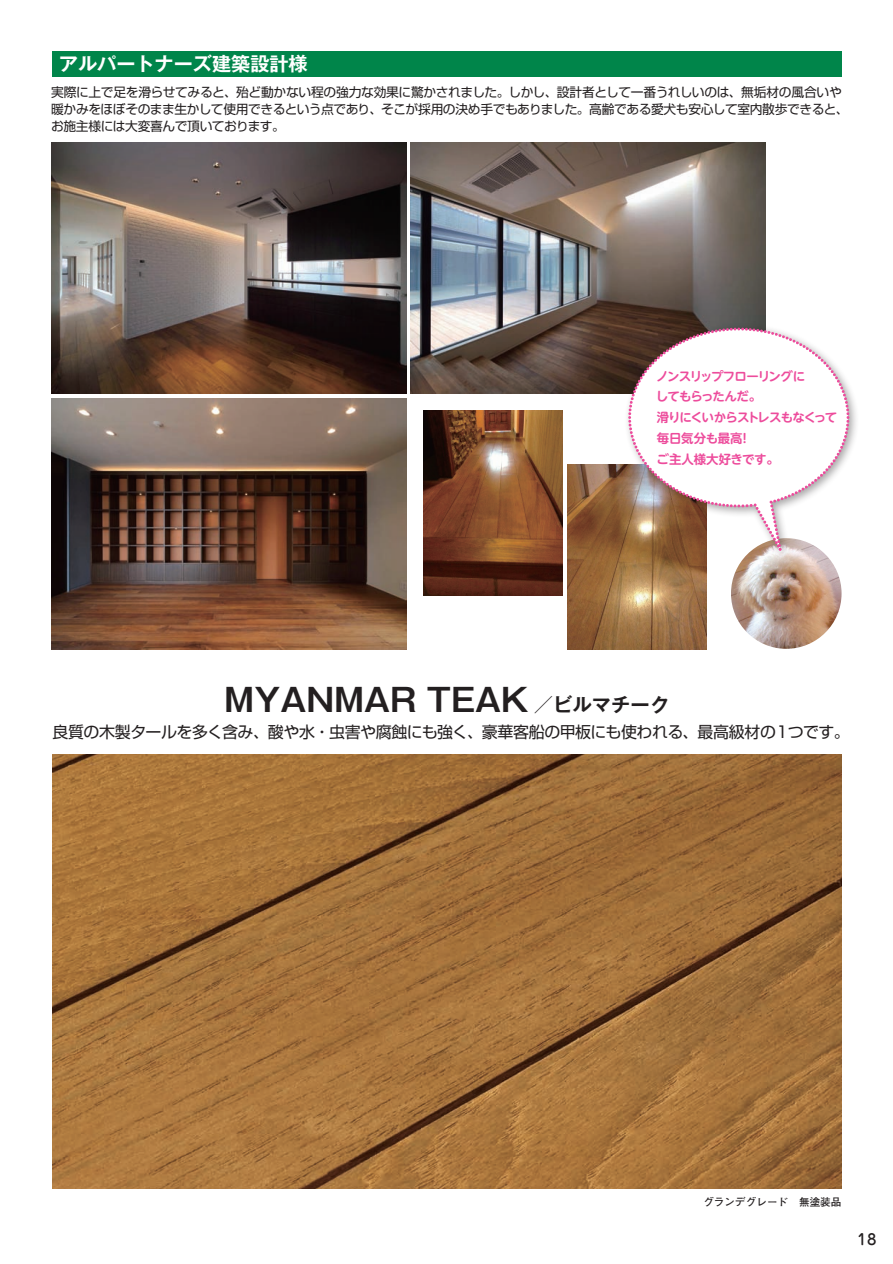
<style>
.page{position:relative;width:893px;height:1264px;background:#fff}
.page>*{position:absolute;margin:0;border:0;box-sizing:border-box;transform-origin:0 0}
.t1{font:700 31.95px "Gothic MB101 Pro De";color:#231f20}
.t2{font:700 19.2px "Gothic MB101 Pro De";color:#fff}
.t3{font:15.9px "Shin Go Pro";letter-spacing:-.03em;color:#231f20}
.t4{font:500 14.85px "Jun 34 Pro";color:#231f20}
.t5{font:12.75px/17px "Shin Go Pro";letter-spacing:-.03em;color:#231f20}
.t6{font:700 12.45px/20.7px "UD Shin M Go Pro De";letter-spacing:-.06em;color:#ed4c9c}
.t7{font:700 10.65px "Futo Go B101 Pro";color:#231f20}
.s1{font-size:19.35px}
</style>
<div class="page">
<div style="left:53px;top:51px;width:789px;height:26px;background:#00854a"></div>
<img style="left:411px;top:143px;width:355px;height:251px">
<img style="left:51px;top:398px;width:355px;height:251px">
<img style="left:51px;top:143px;width:355px;height:251px">
<img style="left:53px;top:754px;width:788px;height:434px">
<img style="left:423px;top:411px;width:139px;height:185px">
<img style="left:568px;top:464px;width:139px;height:185px">
<img style="left:731px;top:538px;width:110px;height:110px;border-radius:55px">
<div style="left:623px;top:322px;width:237px;height:239px;background:#231f20;opacity:.4"></div>
<svg style="left:627px;top:326px;width:224px;height:226px"></svg>
<h2 class="t2" style="left:59px;top:48px;width:250px">アルパートナーズ建築設計様</h2>
<p class="t5" style="left:51px;top:82px;width:799px">実際に上で足を滑らせてみると、殆ど動かない程の強力な効果に驚かされました。しかし、設計者として一番うれしいのは、無垢材の風合いや暖かみをほぼそのまま生かして使用できるという点であり、そこが採用の決め手でもありました。高齢である愛犬も安心して室内散歩できると、お施主様には大変喜んで頂いております。</p>
<p class="t6" style="left:656px;top:365px;width:183px">ノンスリップフローリングに<br>してもらったんだ。<br>滑りにくいからストレスもなくって毎日気分も最高！<br>ご主人様大好きです。</p>
<h1 class="t1" style="left:224px;top:673px;width:446px">MYANMAR TEAK <span class="s1">／ビルマチーク</span></h1>
<p class="t3" style="left:52px;top:718px;width:799px">良質の木製タールを多く含み、酸や水・虫害や腐蝕にも強く、豪華客船の甲板にも使われる、最高級材の１つです。</p>
<p class="t7" style="left:703px;top:1193px;width:140px">グランデグレード　無塗装品</p>
<p class="t4" style="left:857px;top:1227px;width:20px">18</p>
</div>
